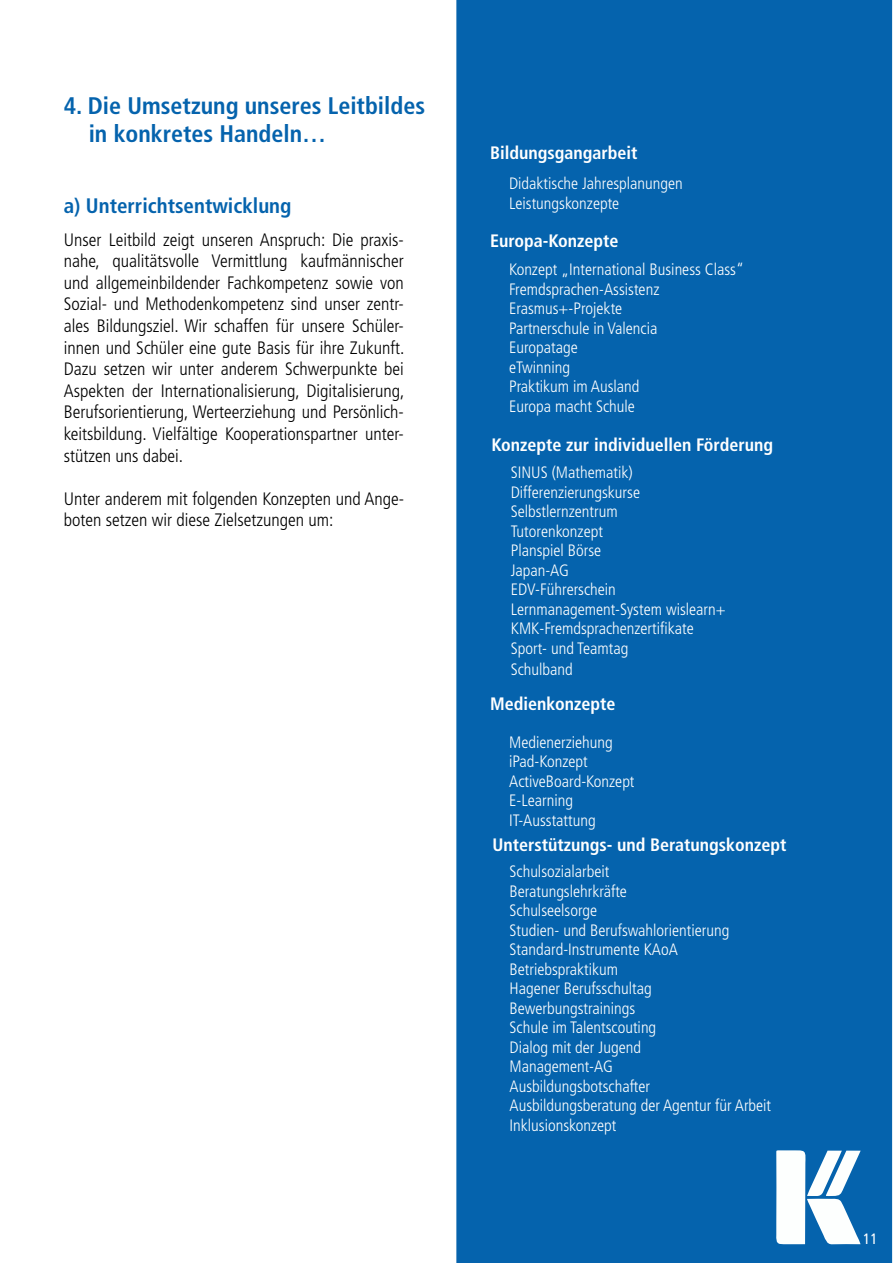
<style>
.page{position:relative;width:893px;height:1263px;background:#fff}
.page>*{position:absolute;margin:0;border:0;box-sizing:border-box;transform-origin:0 0}
.t1{font:700 condensed 24px/28.8px "Frutiger LT Std";color:#0563ad}
.t2{font:700 condensed 21px "Frutiger LT Std";color:#0563ad}
.t3{font:300 condensed 18px/21.6px "Frutiger LT Std";color:#000;text-align:justify}
.t4{font:700 condensed 18px "Frutiger LT Std";color:#fff}
.t5{font:300 condensed 16.5px/19.5px "Frutiger LT Std";color:#fff}
.t6{font:condensed 15px "Frutiger LT Std";color:#fff}
</style>
<div class="page">
<div style="left:456px;top:0;width:437px;height:1263px;background:#0563ad"></div>
<svg style="left:776px;top:1150px;width:85px;height:94px"></svg>
<h1 class="t1" style="left:89px;top:91px;width:338px;text-indent:-25px">4. Die Umsetzung unseres Leitbildes in konkretes Handeln…</h1>
<p class="t2" style="left:64px;top:193px;width:229px">a) Unterrichtsentwicklung</p>
<p class="t3" style="left:64px;top:229px;width:342px">Unser Leitbild zeigt unseren Anspruch: Die praxis&shy;nahe, qualitätsvolle Vermittlung kaufmännischer und allgemeinbildender Fachkompetenz sowie von Sozial- und Methodenkompetenz sind unser zentr&shy;ales Bildungsziel. Wir schaffen für unsere Schüler&shy;innen und Schüler eine gute Basis für ihre Zukunft.<br>Dazu setzen wir unter anderem Schwerpunkte bei Aspekten der Internationalisierung, Digitalisierung, Berufsorientierung, Werteerziehung und Persönlich&shy;keitsbildung. Vielfältige Kooperationspartner unter&shy;stützen uns dabei.</p>
<p class="t3" style="left:64px;top:488px;width:342px">Unter anderem mit folgenden Konzepten und Ange&shy;boten setzen wir diese Zielsetzungen um:</p>
<p class="t4" style="left:490px;top:142px;width:149px">Bildungsgangarbeit</p>
<p class="t5" style="left:509px;top:174px;width:175px">Didaktische Jahresplanungen<br>Leistungskonzepte</p>
<p class="t4" style="left:490px;top:230px;width:130px">Europa-Konzepte</p>
<p class="t5" style="left:509px;top:260px;width:236px">Konzept „International Business Class“<br>Fremdsprachen-Assistenz<br>Erasmus+-Projekte<br>Partnerschule in Valencia<br>Europatage<br>eTwinning<br>Praktikum im Ausland<br>Europa macht Schule</p>
<p class="t4" style="left:492px;top:434px;width:283px">Konzepte zur individuellen Förderung</p>
<p class="t5" style="left:511px;top:463px;width:216px">SINUS (Mathematik)<br>Differenzierungskurse<br>Selbstlernzentrum<br>Tutorenkonzept<br>Planspiel Börse<br>Japan-AG<br>EDV-Führerschein<br>Lernmanagement-System wislearn+<br>KMK-Fremdsprachenzertifikate<br>Sport- und Teamtag</p>
<p class="t5" style="left:511px;top:659px;width:64px">Schulband</p>
<p class="t4" style="left:490px;top:693px;width:127px">Medienkonzepte</p>
<p class="t5" style="left:509px;top:732px;width:127px">Medienerziehung iPad-Konzept<br>ActiveBoard-Konzept<br>E-Learning<br>IT-Ausstattung</p>
<p class="t4" style="left:493px;top:834px;width:295px">Unterstützungs- und Beratungskonzept</p>
<p class="t5" style="left:510px;top:862px;width:263px">Schulsozialarbeit<br>Beratungslehrkräfte<br>Schulseelsorge<br>Studien- und Berufswahlorientierung<br>Standard-Instrumente KAoA<br>Betriebspraktikum<br>Hagener Berufsschultag<br>Bewerbungstrainings<br>Schule im Talentscouting<br>Dialog mit der Jugend<br>Management-AG<br>Ausbildungsbotschafter<br>Ausbildungsberatung der Agentur für Arbeit<br>Inklusionskonzept</p>
<p class="t6" style="left:863px;top:1230px;width:16px">11</p>
</div>
